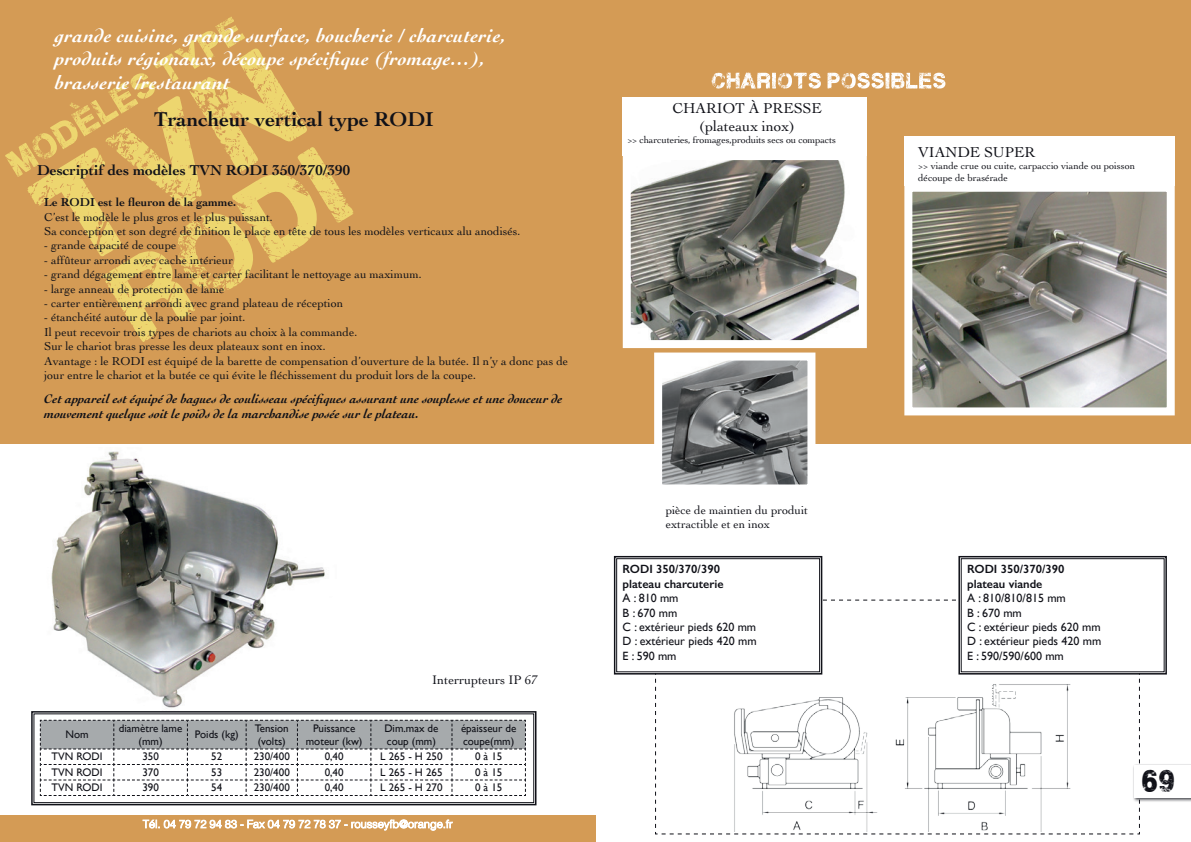
<style>
.page{position:relative;width:1191px;height:842px;background:#fff}
.page>*{position:absolute;margin:0;border:0;box-sizing:border-box;transform-origin:0 0}
.t1{font:25.4px "Plane Crash";color:#101118}
.t2{font:700 21px "Cochin";color:#101118}
.t3{font:italic 700 19.5px/23.4px "Cochin";letter-spacing:.02em;color:#fff}
.t4{font:15px/18px "Cochin";color:#101118;text-align:center}
.t5{font:700 15px "Cochin";color:#101118}
.t6{font:italic 700 13px/15.6px "Cochin";color:#101118}
.t7{font:13px "Cochin";color:#101118}
.t8{font:12px/14.4px "Cochin";color:#101118}
.t9{font:12px/14.4px "Gill Sans";color:#101118}
.t10{font:600 12px/14.4px "Gill Sans";color:#101118}
.t11{font:700 12px "Cochin";color:#101118}
.t12{font:11px/13.2px "Gill Sans";color:#101118}
.t13{font:10px/12px "Cochin";color:#101118}
</style>
<div class="page">
<div style="left:0;top:0;width:1191px;height:444px;background:#d49b55"></div>
<div style="left:904px;top:136px;width:270px;height:49px;background:#fff"></div>
<img style="left:51px;top:451px;width:274px;height:257px">
<svg style="left:613px;top:555px;width:554px;height:279px"></svg>
<div style="left:961px;top:558px;width:203px;height:114px;border:1px solid #101118"></div>
<img style="left:913px;top:193px;width:252px;height:213px">
<div style="left:904px;top:184px;width:270px;height:231px;border:8px solid #fff"></div>
<img style="left:663px;top:361px;width:143px;height:122px">
<div style="left:654px;top:352px;width:161px;height:140px;border:8px solid #fff"></div>
<img style="left:632px;top:161px;width:226px;height:178px">
<div style="left:623px;top:152px;width:244px;height:196px;border:8px solid #fff"></div>
<svg style="left:31px;top:711px;width:506px;height:95px"></svg>
<div style="left:34px;top:714px;width:500px;height:89px;border:1px solid #101118"></div>
<div style="left:623px;top:97px;width:244px;height:59px;background:#fff"></div>
<div style="left:0;top:815px;width:595px;height:27px;background:#d49b55"></div>
<svg style="left:143px;top:819px;width:309px;height:11px"></svg>
<svg style="left:103px;top:147px;width:250px;height:195px"></svg>
<svg style="left:27px;top:48px;width:280px;height:209px"></svg>
<svg style="left:711px;top:73px;width:234px;height:16px"></svg>
<svg style="left:5px;top:17px;width:240px;height:160px"></svg>
<div style="left:1132px;top:763px;width:59px;height:39px;background:#101118;opacity:.75"></div>
<div style="left:1134px;top:765px;width:57px;height:33px;background:#fff"></div>
<h3 class="t3" style="left:55px;top:23px;width:452px">grande cuisine, grande surface, boucherie / charcuterie, produits régionaux, découpe spécifique (fromage…), brasserie /restaurant</h3>
<h2 class="t2" style="left:154px;top:107px;width:281px">Trancheur vertical type RODI</h2>
<p class="t5" style="left:37px;top:161px;width:315px">Descriptif des modèles TVN RODI 350/370/390</p>
<p class="t11" style="left:44px;top:195px;width:194px">Le RODI est le fleuron de la gamme.</p>
<p class="t8" style="left:44px;top:209px;width:478px">C’est le modèle le plus gros et le plus puissant.<br>Sa conception et son degré de finition le place en tête de tous les modèles verticaux alu anodisés.</p>
<p class="t8" style="left:44px;top:238px;width:134px">- grande capacité de coupe</p>
<p class="t8" style="left:44px;top:253px;width:190px">- affûteur arrondi avec cache intérieur</p>
<p class="t8" style="left:44px;top:267px;width:379px">- grand dégagement entre lame et carter facilitant le nettoyage au maximum.</p>
<p class="t8" style="left:44px;top:281px;width:182px">- large anneau de protection de lame</p>
<p class="t8" style="left:44px;top:296px;width:300px">- carter entièrement arrondi avec grand plateau de réception</p>
<p class="t8" style="left:44px;top:310px;width:525px">- étanchéité autour de la poulie par joint.<br>Il peut recevoir trois types de chariots au choix à la commande.<br>Sur le chariot bras presse les deux plateaux sont en inox.<br>Avantage : le RODI est équipé de la barette de compensation d’ouverture de la butée. Il n’y a donc pas de jour entre le chariot et la butée ce qui évite le fléchissement du produit lors de la coupe.</p>
<p class="t6" style="left:44px;top:390px;width:520px">Cet appareil est équipé de bagues de coulisseau spécifiques assurant une souplesse et une douceur de mouvement quelque soit le poids de la marchandise posée sur le plateau.</p>
<p class="t7" style="left:432px;top:672px;width:107px">Interrupteurs IP 67</p>
<p class="t12" style="left:65px;top:728px;width:25px">Nom</p>
<p class="t12" style="left:119px;top:721px;width:65px;text-align:center">diamètre lame (mm)</p>
<p class="t12" style="left:195px;top:728px;width:45px">Poids (kg)</p>
<p class="t12" style="left:255px;top:721px;width:35px">Tension (volts)</p>
<p class="t12" style="left:306px;top:721px;width:58px;text-align:center">Puissance moteur (kw)</p>
<p class="t12" style="left:384px;top:721px;width:56px">Dim.max de coup (mm)</p>
<p class="t12" style="left:461px;top:721px;width:57px">épaisseur de coupe(mm)</p>
<p class="t12" style="left:52px;top:750px;width:52px">TVN RODI</p>
<p class="t12" style="left:142px;top:750px;width:18px">350</p>
<p class="t12" style="left:211px;top:750px;width:12px">52</p>
<p class="t12" style="left:254px;top:750px;width:38px">230/400</p>
<p class="t12" style="left:325px;top:750px;width:20px">0,40</p>
<p class="t12" style="left:380px;top:750px;width:64px">L 265 - H 250</p>
<p class="t12" style="left:475px;top:750px;width:29px">0 à 15</p>
<p class="t12" style="left:52px;top:766px;width:52px">TVN RODI</p>
<p class="t12" style="left:142px;top:766px;width:18px">370</p>
<p class="t12" style="left:211px;top:766px;width:12px">53</p>
<p class="t12" style="left:254px;top:766px;width:38px">230/400</p>
<p class="t12" style="left:325px;top:766px;width:20px">0,40</p>
<p class="t12" style="left:380px;top:766px;width:64px">L 265 - H 265</p>
<p class="t12" style="left:475px;top:766px;width:29px">0 à 15</p>
<p class="t12" style="left:52px;top:781px;width:52px">TVN RODI</p>
<p class="t12" style="left:142px;top:781px;width:18px">390</p>
<p class="t12" style="left:211px;top:781px;width:12px">54</p>
<p class="t12" style="left:254px;top:781px;width:38px">230/400</p>
<p class="t12" style="left:325px;top:781px;width:20px">0,40</p>
<p class="t12" style="left:380px;top:781px;width:64px">L 265 - H 270</p>
<p class="t12" style="left:475px;top:781px;width:29px">0 à 15</p>
<p class="t4" style="left:672px;top:99px;width:151px">CHARIOT À PRESSE (plateaux inox)</p>
<p class="t13" style="left:627px;top:134px;width:210px">&gt;&gt; charcuteries, fromages,produits secs ou compacts</p>
<p class="t8" style="left:665px;top:503px;width:144px">pièce de maintien du produit extractible et en inox</p>
<p class="t10" style="left:622px;top:562px;width:102px">RODI 350/370/390 plateau charcuterie</p>
<p class="t9" style="left:622px;top:591px;width:136px">A : 810 mm<br>B : 670 mm<br>C : extérieur pieds 620 mm<br>D : extérieur pieds 420 mm<br>E : 590 mm</p>
<p class="t4" style="left:918px;top:144px;width:119px">VIANDE SUPER</p>
<p class="t13" style="left:918px;top:160px;width:218px">&gt;&gt; viande crue ou cuite, carpaccio viande ou poisson découpe de brasérade</p>
<p class="t10" style="left:967px;top:562px;width:99px">RODI 350/370/390 plateau viande</p>
<p class="t9" style="left:967px;top:591px;width:136px">A : 810/810/815 mm<br>B : 670 mm<br>C : extérieur pieds 620 mm<br>D : extérieur pieds 420 mm<br>E : 590/590/600 mm</p>
<h1 class="t1" style="left:1141px;top:770px;width:36px">69</h1>
</div>
